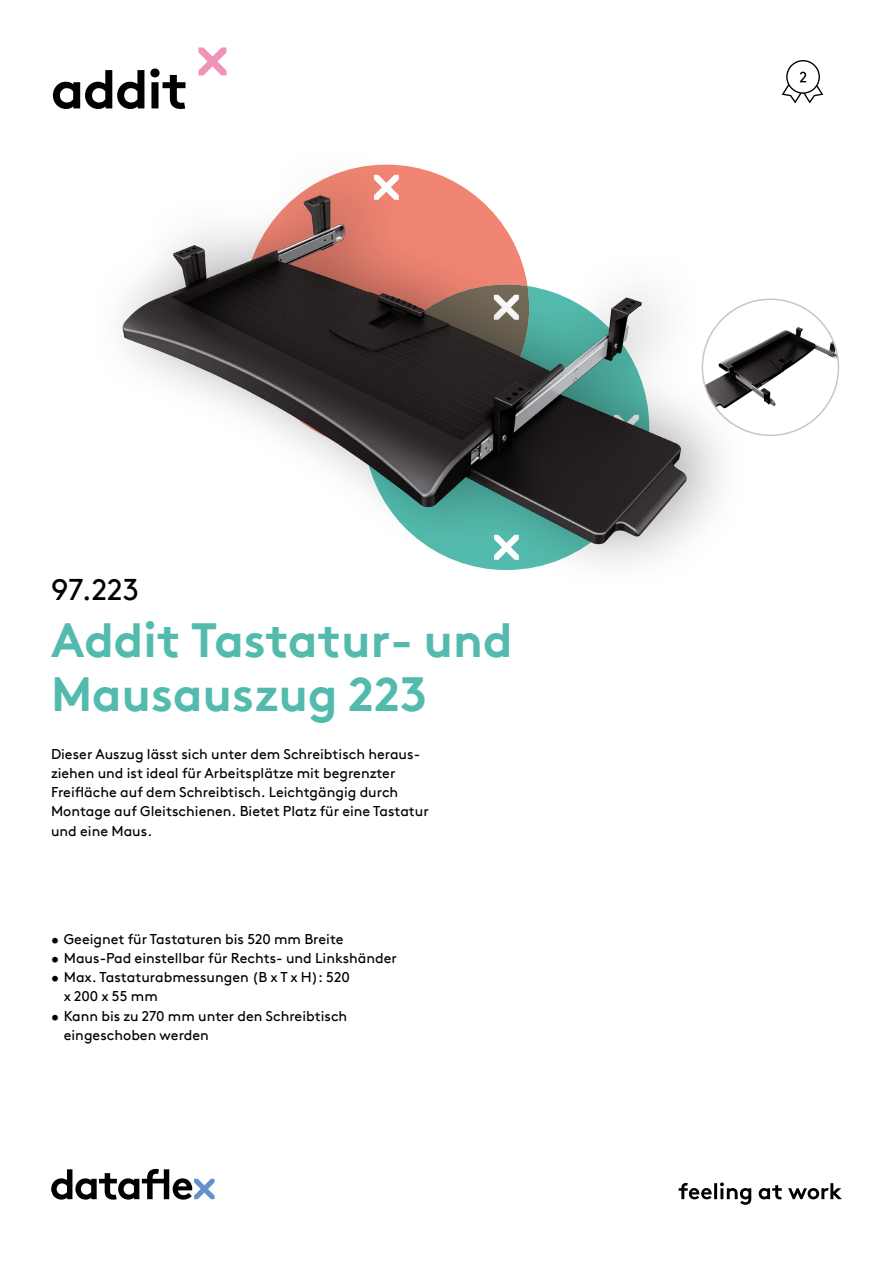
<style>
.page{position:relative;width:893px;height:1263px;background:#fff}
.page>*{position:absolute;margin:0;border:0;box-sizing:border-box;transform-origin:0 0}
.hoofdstuk{font:700 54px "Brown Pro TT";letter-spacing:-.02em;color:#000}
.productnaam{font:700 48px/54px "Brown Pro TT";color:#53bbad}
.productnummer{font:30px "Brown Pro TT";color:#000}
.omschrijving{font:14.25px/19.2px "Brown Pro TT";color:#000}
</style>
<div class="page">
<svg style="left:51px;top:1169px;width:164px;height:30px"></svg>
<svg style="left:679px;top:1182px;width:163px;height:23px"></svg>
<svg style="left:198px;top:47px;width:28px;height:28px"></svg>
<img style="left:753px;top:325px;width:85px;height:84px">
<div style="left:85px;top:141px;width:668px;height:453px;background:#000;opacity:.35"></div>
<img style="left:120px;top:194px;width:570px;height:352px">
<svg style="left:782px;top:60px;width:41px;height:43px"></svg>
<p class="hoofdstuk" style="left:51px;top:46px;width:139px">addit</p>
<p class="productnummer" style="left:51px;top:566px;width:90px">97.223</p>
<p class="productnaam" style="left:51px;top:608px;width:463px">Addit Tastatur- und<br>Mausauszug 223</p>
<p class="omschrijving" style="left:51px;top:743px;width:379px">Dieser Auszug lässt sich unter dem Schreibtisch heraus&shy;ziehen und ist ideal für Arbeitsplätze mit begrenzter Freifläche auf dem Schreibtisch. Leichtgängig durch Montage auf Gleitschienen. Bietet Platz für eine Tastatur und eine Maus.</p>
<p class="omschrijving" style="left:51px;top:928px;width:294px">• Geeignet für Tastaturen bis 520 mm Breite</p>
<p class="omschrijving" style="left:51px;top:947px;width:348px">• Maus-Pad einstellbar für Rechts- und Linkshänder</p>
<p class="omschrijving" style="left:64px;top:966px;width:288px;text-indent:-13px">• Max. Tastaturabmessungen (B x T x H): 520 x 200 x 55 mm</p>
<p class="omschrijving" style="left:64px;top:1005px;width:285px;text-indent:-13px">• Kann bis zu 270 mm unter den Schreibtisch eingeschoben werden</p>
</div>
